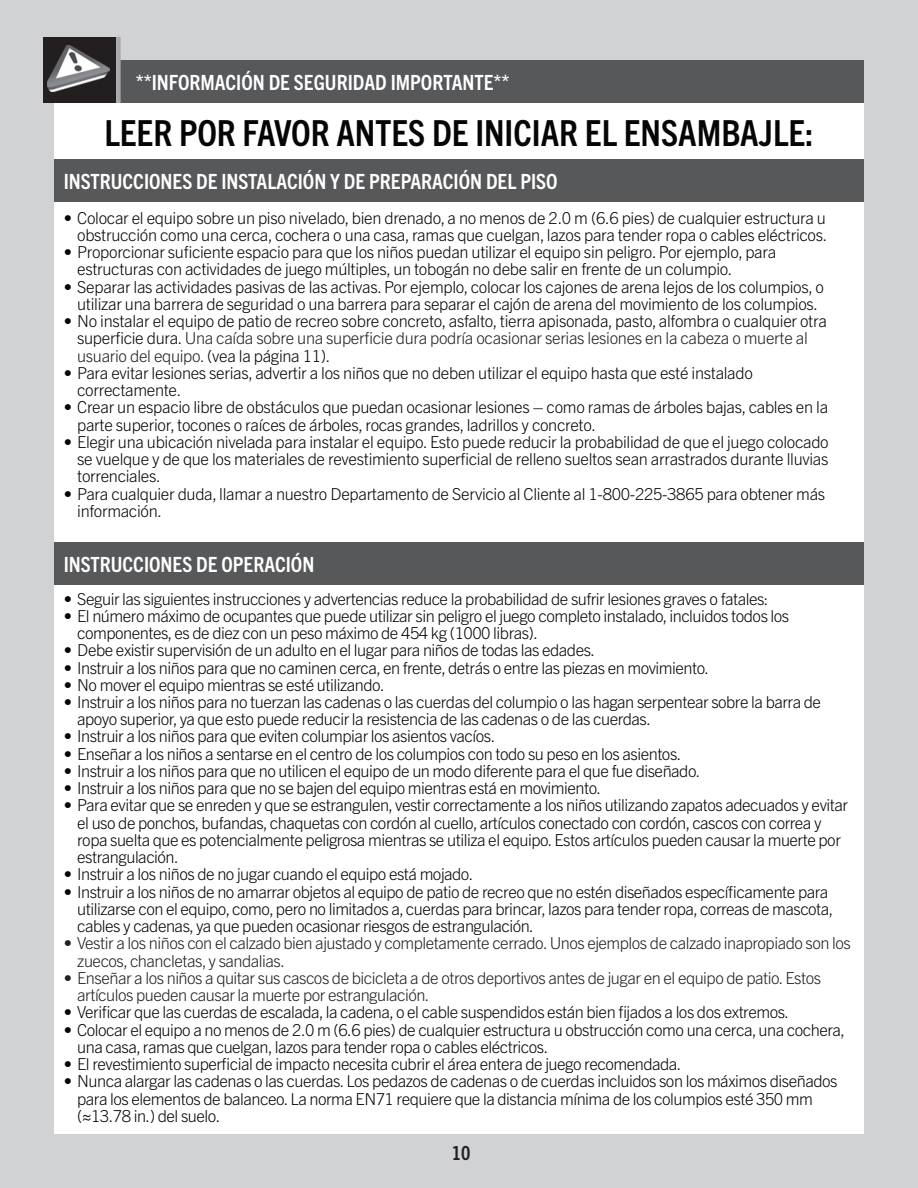
<style>
.page{position:relative;width:918px;height:1188px;background:#d1d2d4}
.page>*{position:absolute;margin:0;border:0;box-sizing:border-box;transform-origin:0 0}
.t1{font:700 condensed 36px "Trade Gothic Next LT Pro";color:#040504}
.t2{font:700 condensed 21px "Trade Gothic Next LT Pro";color:#fff}
.t3{font:700 condensed 19.5px "Trade Gothic Next LT Pro";color:#231f20}
.t4{font:300 16.5px/17.2px "Trade Gothic Next LT Pro";letter-spacing:-.03em;color:#040504}
.t5{font:300 16.5px/17.2px "Trade Gothic Next LT Pro";letter-spacing:-.03em;color:#231f20}
.s1{color:#231f20}
</style>
<div class="page">
<div style="left:54px;top:104px;width:810px;height:1030px;background:#fff"></div>
<div style="left:120px;top:60px;width:744px;height:43px;background:#57585a"></div>
<div style="left:43px;top:37px;width:73px;height:66px;background:#231f20"></div>
<div style="left:116px;top:37px;width:5px;height:66px;background:#a8a9ad"></div>
<div style="left:54px;top:542px;width:810px;height:43px;background:#57585a"></div>
<div style="left:54px;top:159px;width:810px;height:43px;background:#57585a"></div>
<img style="left:47px;top:45px;width:62px;height:46px">
<p class="t2" style="left:136px;top:75px;width:375px">**INFORMACIÓN DE SEGURIDAD IMPORTANTE**</p>
<h1 class="t1" style="left:104px;top:120px;width:711px">LEER POR FAVOR ANTES DE INICIAR EL ENSAMBAJLE:</h1>
<p class="t2" style="left:64px;top:174px;width:495px">INSTRUCCIONES DE INSTALACIÓN Y DE PREPARACIÓN DEL PISO</p>
<p class="t4" style="left:64px;top:211px;width:765px;text-align:right">• Colocar el equipo sobre un piso nivelado, bien drenado, a no menos de 2.0 m (6.6 pies) de cualquier estructura u obstrucción como una cerca, cochera o una casa, ramas que cuelgan, lazos para tender ropa o cables eléctricos.</p>
<p class="t4" style="left:77px;top:245px;width:701px;text-indent:-13px">• Proporcionar suficiente espacio para que los niños puedan utilizar el equipo sin peligro. Por ejemplo, para estructuras con actividades de juego múltiples, un tobogán no debe salir en frente de un columpio.</p>
<p class="t4" style="left:64px;top:280px;width:762px;text-align:center">• Separar las actividades pasivas de las activas. Por ejemplo, colocar los cajones de arena lejos de los columpios, o utilizar una barrera de seguridad o una barrera para separar el cajón de arena del movimiento de los columpios.</p>
<p class="t4" style="left:77px;top:314px;width:751px;text-indent:-13px">• No instalar el equipo de patio de recreo sobre concreto, asfalto, tierra apisonada, pasto, alfombra o cualquier otra superficie dura. <span class="s1">Una caída sobre una superficie dura podría ocasionar serias lesiones en la cabeza o muerte al usuario del equipo.</span> (vea la página 11).</p>
<p class="t4" style="left:77px;top:366px;width:677px;text-indent:-13px">• Para evitar lesiones serias, advertir a los niños que no deben utilizar el equipo hasta que esté instalado correctamente.</p>
<p class="t4" style="left:77px;top:400px;width:752px;text-indent:-13px">• Crear un espacio libre de obstáculos que puedan ocasionar lesiones – como ramas de árboles bajas, cables en la parte superior, tocones o raíces de árboles, rocas grandes, ladrillos y concreto.</p>
<p class="t4" style="left:77px;top:435px;width:753px;text-align:justify;text-indent:-13px">• Elegir una ubicación nivelada para instalar el equipo. Esto puede reducir la probabilidad de que el juego colocado se vuelque y de que los materiales de revestimiento superficial de relleno sueltos sean arrastrados durante lluvias torrenciales.</p>
<p class="t4" style="left:77px;top:487px;width:749px;text-indent:-13px">• Para cualquier duda, llamar a nuestro Departamento de Servicio al Cliente al 1-800-225-3865 para obtener más información.</p>
<p class="t2" style="left:64px;top:557px;width:252px">INSTRUCCIONES DE OPERACIÓN</p>
<p class="t4" style="left:64px;top:592px;width:706px">• Seguir las siguientes instrucciones y advertencias reduce la probabilidad de sufrir lesiones graves o fatales:</p>
<p class="t4" style="left:77px;top:609px;width:714px;text-indent:-13px">• El número máximo de ocupantes que puede utilizar sin peligro el juego completo instalado, incluidos todos los componentes, es de diez con un peso máximo de 454 kg (1000 libras).</p>
<p class="t4" style="left:64px;top:643px;width:533px">• Debe existir supervisión de un adulto en el lugar para niños de todas las edades.</p>
<p class="t4" style="left:64px;top:660px;width:647px">• Instruir a los niños para que no caminen cerca, en frente, detrás o entre las piezas en movimiento.</p>
<p class="t4" style="left:64px;top:678px;width:322px">• No mover el equipo mientras se esté utilizando.</p>
<p class="t4" style="left:77px;top:695px;width:745px;text-indent:-13px">• Instruir a los niños para no tuerzan las cadenas o las cuerdas del columpio o las hagan serpentear sobre la barra de apoyo superior, ya que esto puede reducir la resistencia de las cadenas o de las cuerdas.</p>
<p class="t4" style="left:64px;top:729px;width:433px">• Instruir a los niños para que eviten columpiar los asientos vacíos.</p>
<p class="t4" style="left:64px;top:747px;width:619px">• Enseñar a los niños a sentarse en el centro de los columpios con todo su peso en los asientos.</p>
<p class="t4" style="left:64px;top:764px;width:638px">• Instruir a los niños para que no utilicen el equipo de un modo diferente para el que fue diseñado.</p>
<p class="t4" style="left:64px;top:781px;width:539px">• Instruir a los niños para que no se bajen del equipo mientras está en movimiento.</p>
<p class="t4" style="left:77px;top:798px;width:772px;text-indent:-13px">• Para evitar que se enreden y que se estrangulen, vestir correctamente a los niños utilizando zapatos adecuados y evitar el uso de ponchos, bufandas, chaquetas con cordón al cuello, artículos conectado con cordón, cascos con correa y ropa suelta que es potencialmente peligrosa mientras se utiliza el equipo. Estos artículos pueden causar la muerte por estrangulación.</p>
<p class="t4" style="left:64px;top:867px;width:411px">• Instruir a los niños de no jugar cuando el equipo está mojado.</p>
<p class="t4" style="left:77px;top:885px;width:758px;text-indent:-13px">• Instruir a los niños de no amarrar objetos al equipo de patio de recreo que no estén diseñados específicamente para utilizarse con el equipo, como, pero no limitados a, cuerdas para brincar, lazos para tender ropa, correas de mascota, cables y cadenas, ya que pueden ocasionar riesgos de estrangulación.</p>
<p class="t5" style="left:77px;top:936px;width:775px;text-indent:-13px">• Vestir a los niños con el calzado bien ajustado y completamente cerrado. Unos ejemplos de calzado inapropiado son los zuecos, chancletas, y sandalias.</p>
<p class="t5" style="left:77px;top:971px;width:745px;text-indent:-13px">• Enseñar a los niños a quitar sus cascos de bicicleta a de otros deportivos antes de jugar en el equipo de patio. Estos artículos pueden causar la muerte por estrangulación.</p>
<p class="t4" style="left:64px;top:1005px;width:727px">• Verificar que las cuerdas de escalada, la cadena, o el cable suspendidos están bien fijados a los dos extremos.</p>
<p class="t4" style="left:77px;top:1023px;width:770px;text-indent:-13px">• Colocar el equipo a no menos de 2.0 m (6.6 pies) de cualquier estructura u obstrucción como una cerca, una cochera, una casa, ramas que cuelgan, lazos para tender ropa o cables eléctricos.</p>
<p class="t4" style="left:64px;top:1057px;width:619px">• El revestimiento superficial de impacto necesita cubrir el área entera de juego recomendada.</p>
<p class="t4" style="left:77px;top:1074px;width:762px;text-indent:-13px">• Nunca alargar las cadenas o las cuerdas. Los pedazos de cadenas o de cuerdas incluidos son los máximos diseñados para los elementos de balanceo. La norma EN71 requiere que la distancia mínima de los columpios esté 350 mm (≈13.78 in.) del suelo.</p>
<p class="t3" style="left:452px;top:1147px;width:20px">10</p>
</div>
